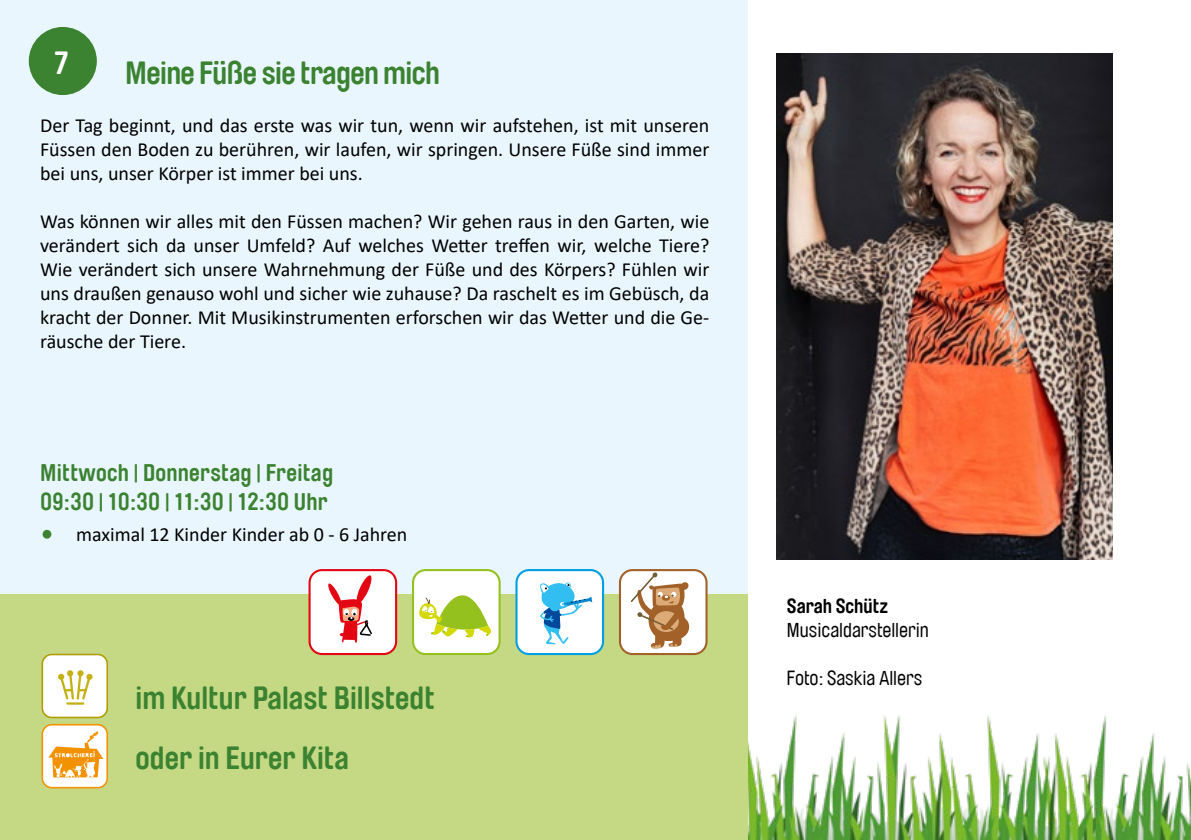
<style>
.page{position:relative;width:1191px;height:840px;background:#fff}
.page>*{position:absolute;margin:0;border:0;box-sizing:border-box;transform-origin:0 0}
.t1{font:700 32px/60px "Brauer Neue";color:#3b8231}
.t2{font:700 32px "Brauer Neue";letter-spacing:-.02em;color:#3b8231}
.t3{font:700 32px "Brauer Neue";color:#fff}
.t4{font:700 24px/29.6px "Brauer Neue";letter-spacing:.01em;color:#3b8231}
.t5{font:20px/24px "Calibri";color:#000;text-align:justify}
.t6{font:20px "Brauer Neue";color:#000}
.t7{font:700 20px "Brauer Neue";color:#000}
.s1{font-size:28px;color:#3b8231}
</style>
<div class="page">
<div style="left:0;top:0;width:772px;height:641px;background:#eaf6fe"></div>
<div style="left:0;top:593px;width:772px;height:246px;background:#c5d984"></div>
<div style="left:748px;top:0;width:443px;height:839px;background:#fff"></div>
<div style="left:516px;top:569px;width:87px;height:84px;background:#fff;border-radius:13px"></div>
<div style="left:515px;top:568px;width:89px;height:86px;border:2px solid #009fe3;border-radius:13px"></div>
<div style="left:309px;top:569px;width:87px;height:84px;background:#fff;border-radius:13px"></div>
<div style="left:308px;top:568px;width:89px;height:86px;border:2px solid #e30613;border-radius:13px"></div>
<div style="left:413px;top:569px;width:86px;height:84px;background:#fff;border-radius:13px"></div>
<div style="left:412px;top:568px;width:88px;height:86px;border:2px solid #95c11f;border-radius:13px"></div>
<div style="left:620px;top:569px;width:86px;height:84px;background:#fff;border-radius:13px"></div>
<div style="left:619px;top:568px;width:88px;height:86px;border:2px solid #a16128;border-radius:13px"></div>
<svg style="left:540px;top:582px;width:52px;height:62px"></svg>
<svg style="left:328px;top:575px;width:44px;height:67px"></svg>
<svg style="left:419px;top:595px;width:72px;height:42px"></svg>
<svg style="left:631px;top:572px;width:58px;height:76px"></svg>
<div style="left:29px;top:27px;width:68px;height:68px;background:#3b8231;border-radius:50%"></div>
<img style="left:776px;top:53px;width:336px;height:506px">
<div style="left:42px;top:724px;width:65px;height:63px;background:#fff;border-radius:9px"></div>
<div style="left:42px;top:723px;width:66px;height:65px;border:2px solid #f39200;border-radius:9px"></div>
<svg style="left:48px;top:730px;width:58px;height:48px"></svg>
<div style="left:42px;top:654px;width:65px;height:63px;background:#fff;border-radius:9px"></div>
<div style="left:42px;top:653px;width:66px;height:64px;border:2px solid #b19c00;border-radius:9px"></div>
<svg style="left:58px;top:670px;width:35px;height:34px"></svg>
<img style="left:748px;top:715px;width:443px;height:124px">
<h1 class="t3" style="left:55px;top:44px;width:15px">7</h1>
<h1 class="t2" style="left:125px;top:55px;width:316px">Meine Füße sie tragen mich</h1>
<p class="t5" style="left:40px;top:113px;width:670px">Der Tag beginnt, und das erste was wir tun, wenn wir aufstehen, ist mit unseren Füssen den Boden zu berühren, wir laufen, wir springen. Unsere Füße sind immer bei uns, unser Körper ist immer bei uns.</p>
<p class="t5" style="left:40px;top:209px;width:670px">Was können wir alles mit den Füssen machen? Wir gehen raus in den Garten, wie verändert sich da unser Umfeld? Auf welches Wetter treffen wir, welche Tiere?<br>Wie verändert sich unsere Wahrnehmung der Füße und des Körpers? Fühlen wir uns draußen genauso wohl und sicher wie zuhause? Da raschelt es im Gebüsch, da kracht der Donner. Mit Musikinstrumenten erforschen wir das Wetter und die Ge&shy;räusche der Tiere.</p>
<p class="t4" style="left:40px;top:457px;width:295px">Mittwoch | Donnerstag | Freitag<br>09:30 | 10:30 | 11:30 | 12:30 Uhr</p>
<p class="t5" style="left:40px;top:521px;width:369px"><span class="s1">•</span> maximal 12 Kinder Kinder ab 0 - 6 Jahren</p>
<h1 class="t1" style="left:136px;top:667px;width:301px">im Kultur Palast Billstedt oder in Eurer Kita</h1>
<p class="t7" style="left:787px;top:594px;width:103px">Sarah Schütz</p>
<p class="t6" style="left:787px;top:618px;width:144px">Musicaldarstellerin</p>
<p class="t6" style="left:787px;top:666px;width:137px">Foto: Saskia Allers</p>
</div>
